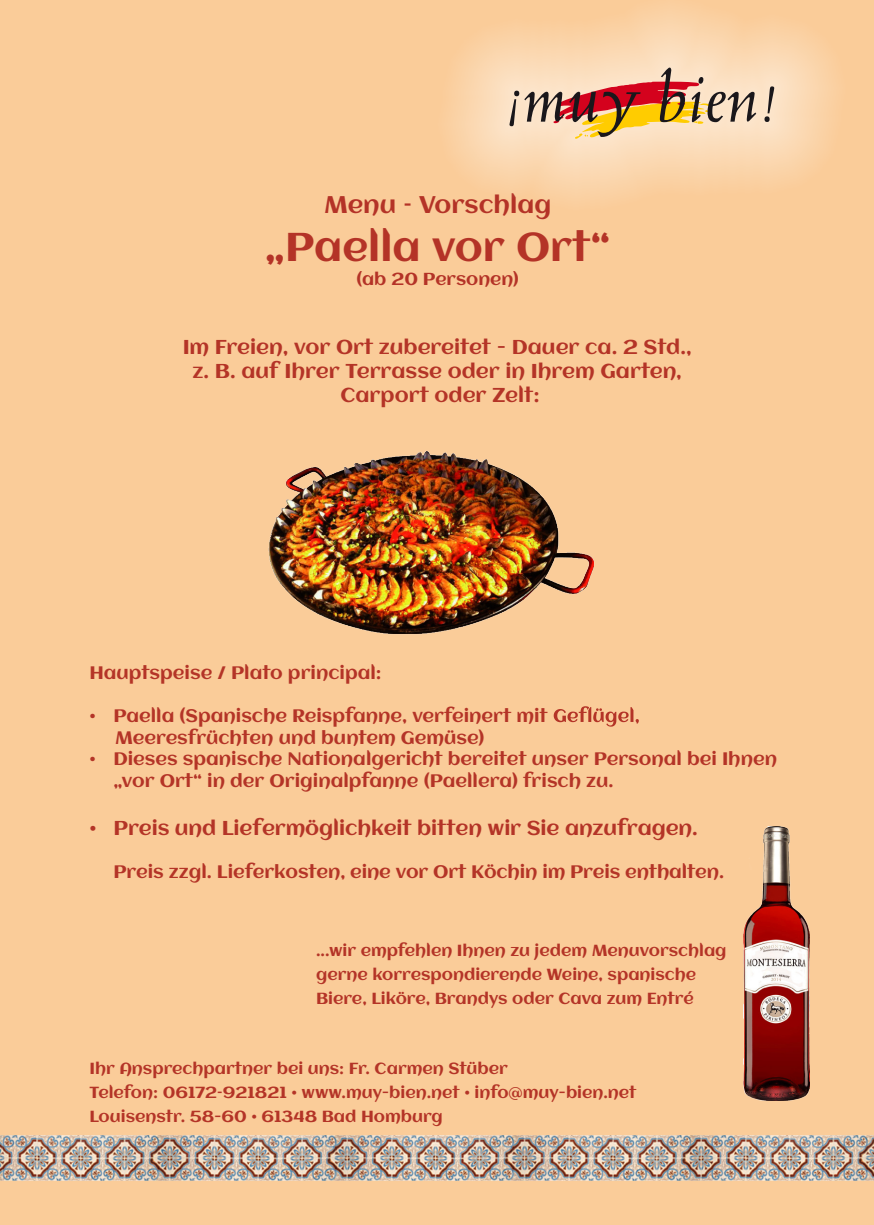
<style>
.page{position:relative;width:874px;height:1225px;background:#fff}
.page>*{position:absolute;margin:0;border:0;box-sizing:border-box;transform-origin:0 0}
.t1{font:40px "Aclonica";color:#b43327}
.t2{font:24px "Aclonica";color:#b43327}
.t3{font:20px/24px "Aclonica";letter-spacing:-.005em;color:#b43427;text-align:center}
.t4{font:18px/21.6px "Aclonica";color:#b43427}
.t5{font:17.2px "Aclonica";color:#b43327}
.t6{font:16px/24px "Aclonica";color:#b43427}
</style>
<div class="page">
<div style="left:6px;top:0;width:867px;height:1225px;background:#facc99"></div>
<div style="left:0;top:0;width:28px;height:1225px;background:#facc99"></div>
<svg style="left:553px;top:706px;width:85px;height:20px"></svg>
<img style="left:268px;top:451px;width:327px;height:184px">
<img style="left:743px;top:826px;width:66px;height:274px">
<svg style="left:452px;top:10px;width:380px;height:187px"></svg>
<svg style="left:509px;top:68px;width:264px;height:72px;background:#d9ad8c"></svg>
<img style="left:0;top:1136px;width:873px;height:44px">
<h2 class="t2" style="left:324px;top:188px;width:228px">Menu – Vorschlag</h2>
<h1 class="t1" style="left:265px;top:219px;width:347px">„Paella vor Ort“</h1>
<p class="t5" style="left:356px;top:267px;width:164px">(ab 20 Personen)</p>
<p class="t3" style="left:182px;top:334px;width:510px">Im Freien, vor Ort zubereitet - Dauer ca. 2 Std., z. B. auf Ihrer Terrasse oder in Ihrem Garten,<br>Carport oder Zelt:</p>
<p class="t4" style="left:89px;top:661px;width:293px">Hauptspeise / Plato principal:</p>
<p class="t4" style="left:115px;top:704px;width:434px;text-indent:-25px">• Paella (Spanische Reispfanne, verfeinert mit<br>Meeresfrüchten und buntem Gemüse)</p>
<p class="t4" style="left:113px;top:747px;width:664px;text-indent:-24px">• Dieses spanische Nationalgericht bereitet unser Personal bei Ihnen „vor Ort“ in der Originalpfanne (Paellera) frisch zu.</p>
<p class="t3" style="left:89px;top:815px;width:609px">• Preis und Liefermöglichkeit bitten wir Sie anzufragen.</p>
<p class="t4" style="left:113px;top:860px;width:611px">Preis zzgl. Lieferkosten, eine vor Ort Köchin im Preis enthalten.</p>
<p class="t6" style="left:316px;top:938px;width:412px">...wir empfehlen Ihnen zu jedem Menuvorschlag gerne korrespondierende Weine, spanische<br>Biere, Liköre, Brandys oder Cava zum Entré</p>
<p class="t6" style="left:89px;top:1055px;width:548px">Ihr Ansprechpartner bei uns: Fr. Carmen Stüber<br>Telefon: 06172–921821 • www.muy-bien.net • info@muy-bien.net<br>Louisenstr. 58-60 • 61348 Bad Homburg</p>
</div>
